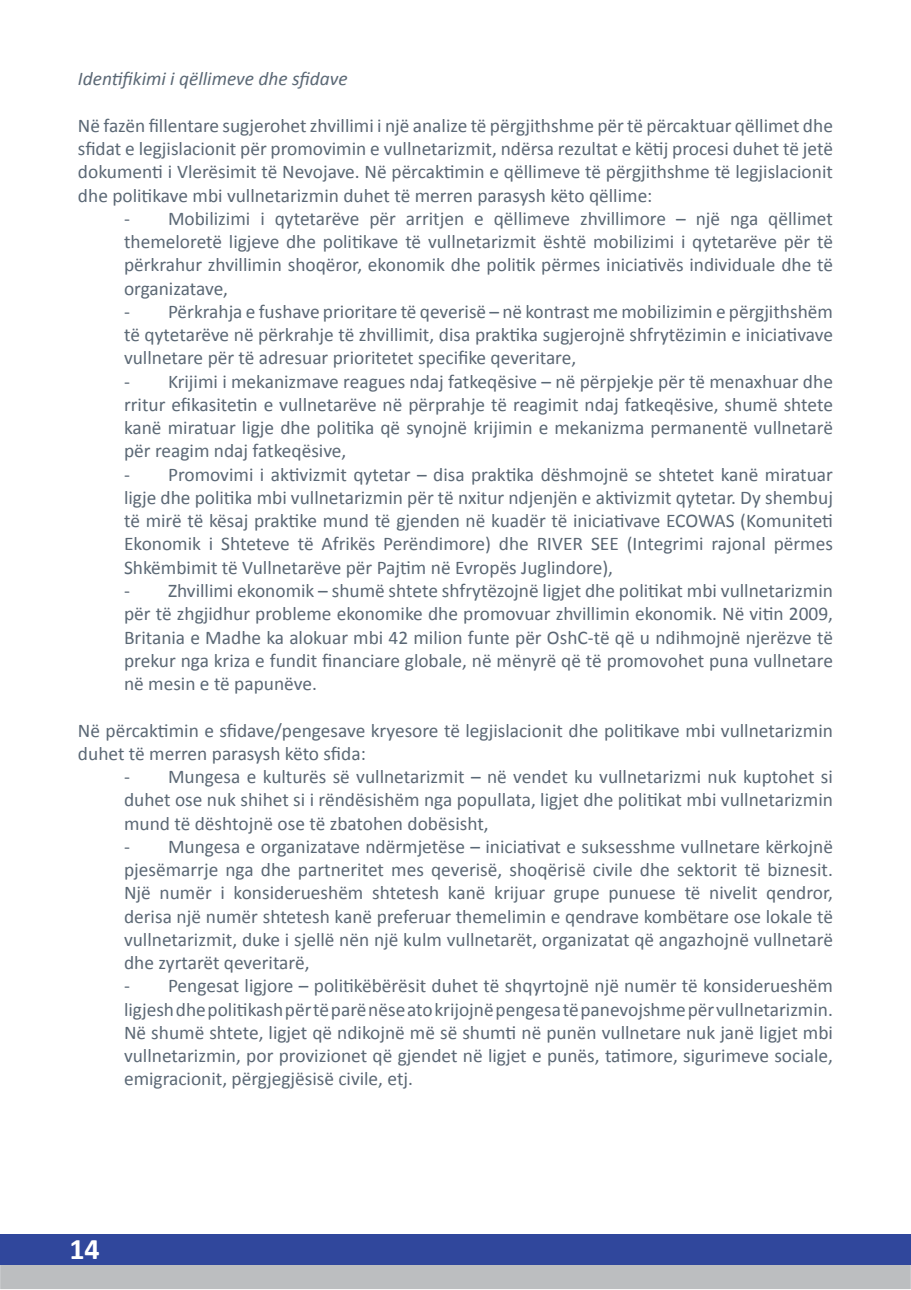
<style>
.page{position:relative;width:911px;height:1290px;background:#fff}
.page>*{position:absolute;margin:0;border:0;box-sizing:border-box;transform-origin:0 0}
.t1{font:700 30px "Calibri";color:#fff}
.t2{font:19.38px/23.2px "Calibri";color:#5b6875;text-align:justify}
.t3{font:italic 19.38px "Calibri";color:#5b6875}
</style>
<div class="page">
<div style="left:0;top:1264px;width:910px;height:25px;background:#bcbec0"></div>
<div style="left:0;top:1234px;width:910px;height:30px;background:#30479c"></div>
<p class="t3" style="left:78px;top:66px;width:271px">Identifikimi i qëllimeve dhe sfidave</p>
<p class="t2" style="left:78px;top:114px;width:756px">Në fazën fillentare sugjerohet zhvillimi i një analize të përgjithshme për të përcaktuar qëllimet dhe sfidat e legjislacionit për promovimin e vullnetarizmit, ndërsa rezultat e këtij procesi duhet të jetë dokumenti i Vlerësimit të Nevojave. Në përcaktimin e qëllimeve të përgjithshme të legjislacionit dhe politikave mbi vullnetarizmin duhet të merren parasysh këto qëllime:</p>
<p class="t2" style="left:124px;top:207px;width:710px">- Mobilizimi i qytetarëve për arritjen e qëllimeve zhvillimore – një nga qëllimet themeloretë ligjeve dhe politikave të vullnetarizmit është mobilizimi i qytetarëve për të përkrahur zhvillimin shoqëror, ekonomik dhe politik përmes iniciativës individuale dhe të organizatave,</p>
<p class="t2" style="left:124px;top:300px;width:710px">- Përkrahja e fushave prioritare të qeverisë – në kontrast me mobilizimin e përgjithshëm të qytetarëve në përkrahje të zhvillimit, disa praktika sugjerojnë shfrytëzimin e iniciativave vullnetare për të adresuar prioritetet specifike qeveritare,</p>
<p class="t2" style="left:124px;top:370px;width:710px">- Krijimi i mekanizmave reagues ndaj fatkeqësive – në përpjekje për të menaxhuar dhe rritur efikasitetin e vullnetarëve në përprahje të reagimit ndaj fatkeqësive, shumë shtete kanë miratuar ligje dhe politika që synojnë krijimin e mekanizma permanentë vullnetarë për reagim ndaj fatkeqësive,</p>
<p class="t2" style="left:124px;top:463px;width:710px">- Promovimi i aktivizmit qytetar – disa praktika dëshmojnë se shtetet kanë miratuar ligje dhe politika mbi vullnetarizmin për të nxitur ndjenjën e aktivizmit qytetar. Dy shembuj të mirë të kësaj praktike mund të gjenden në kuadër të iniciativave ECOWAS (Komuniteti Ekonomik i Shteteve të Afrikës Perëndimore) dhe RIVER SEE (Integrimi rajonal përmes Shkëmbimit të Vullnetarëve për Pajtim në Evropës Juglindore),</p>
<p class="t2" style="left:124px;top:579px;width:710px">- Zhvillimi ekonomik – shumë shtete shfrytëzojnë ligjet dhe politikat mbi vullnetarizmin për të zhgjidhur probleme ekonomike dhe promovuar zhvillimin ekonomik. Në vitin 2009, Britania e Madhe ka alokuar mbi 42 milion funte për OshC-të që u ndihmojnë njerëzve të prekur nga kriza e fundit financiare globale, në mënyrë që të promovohet puna vullnetare në mesin e të papunëve.</p>
<p class="t2" style="left:78px;top:718px;width:756px">Në përcaktimin e sfidave/pengesave kryesore të legjislacionit dhe politikave mbi vullnetarizmin duhet të merren parasysh këto sfida:</p>
<p class="t2" style="left:124px;top:765px;width:710px">- Mungesa e kulturës së vullnetarizmit – në vendet ku vullnetarizmi nuk kuptohet si duhet ose nuk shihet si i rëndësishëm nga popullata, ligjet dhe politikat mbi vullnetarizmin mund të dështojnë ose të zbatohen dobësisht,</p>
<p class="t2" style="left:124px;top:835px;width:710px">- Mungesa e organizatave ndërmjetëse – iniciativat e suksesshme vullnetare kërkojnë pjesëmarrje nga dhe partneritet mes qeverisë, shoqërisë civile dhe sektorit të biznesit.<br>Një numër i konsiderueshëm shtetesh kanë krijuar grupe punuese të nivelit qendror, derisa një numër shtetesh kanë preferuar themelimin e qendrave kombëtare ose lokale të vullnetarizmit, duke i sjellë nën një kulm vullnetarët, organizatat që angazhojnë vullnetarë dhe zyrtarët qeveritarë,</p>
<p class="t2" style="left:124px;top:974px;width:710px">- Pengesat ligjore – politikëbërësit duhet të shqyrtojnë një numër të konsiderueshëm ligjesh dhe politikash për të parë nëse ato krijojnë pengesa të panevojshme për vullnetarizmin.<br>Në shumë shtete, ligjet që ndikojnë më së shumti në punën vullnetare nuk janë ligjet mbi vullnetarizmin, por provizionet që gjendet në ligjet e punës, tatimore, sigurimeve sociale, emigracionit, përgjegjësisë civile, etj.</p>
<h1 class="t1" style="left:69px;top:1230px;width:32px">14</h1>
</div>
